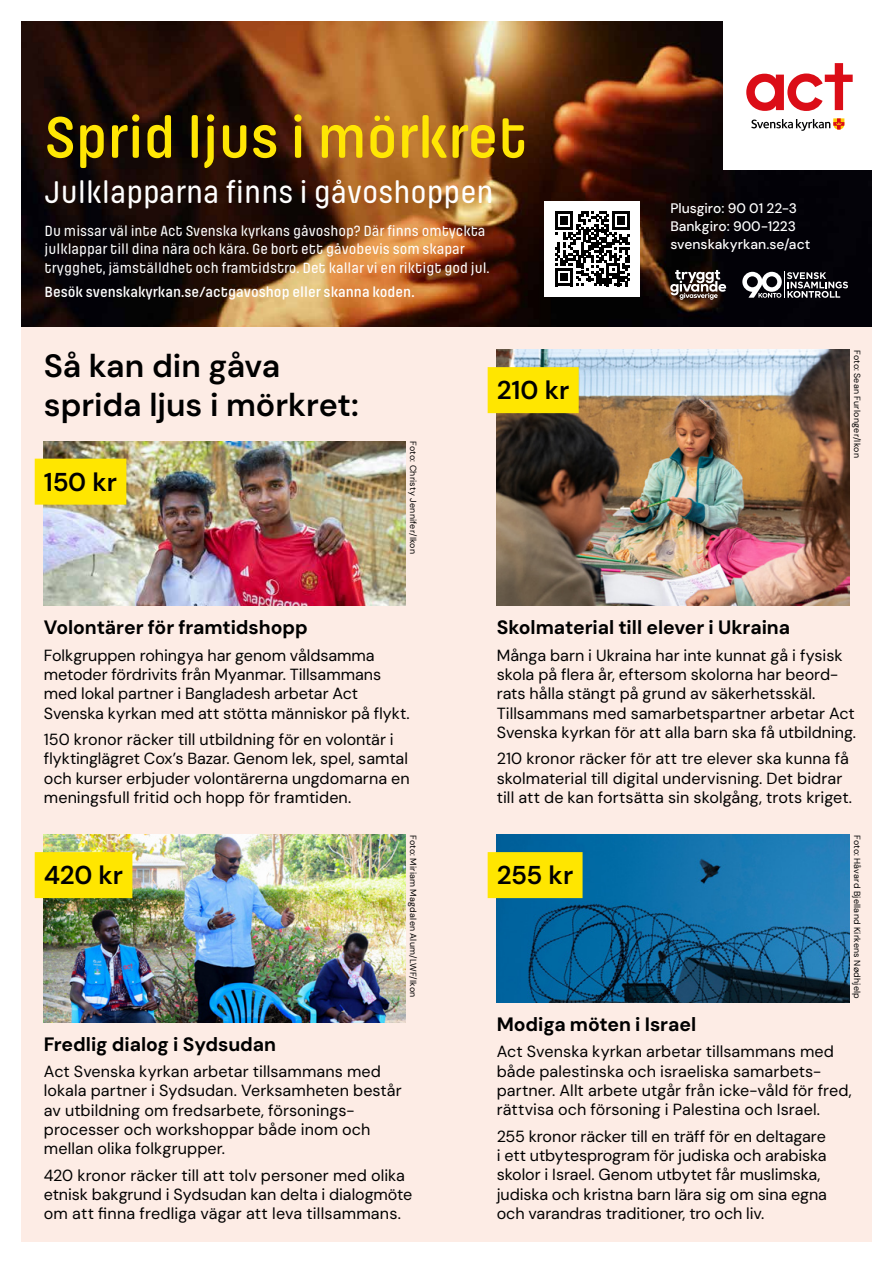
<style>
.page{position:relative;width:893px;height:1263px;background:#fff}
.page>*{position:absolute;margin:0;border:0;box-sizing:border-box;transform-origin:0 0}
.t1{font:600 61.2px "Pilcrow Soft";color:#ffe604}
.t2{font:500 32.7px "Pilcrow Soft";color:#fff}
.t3{font:600 32.25px/38.7px "DM Sans";color:#000}
.t4{font:600 25.8px "DM Sans";letter-spacing:-.005em;color:#000}
.t5{font:700 19.35px "DM Sans";letter-spacing:-.005em;color:#000}
.t6{font:16.2px/19.4px "DM Sans";color:#000}
.t7{font:500 15.3px/18.3px "Pilcrow Soft";color:#fff}
.t8{font:600 15.3px "Pilcrow Soft";color:#fff}
.t9{font:500 15px "DM Sans";letter-spacing:.005em;color:#fff}
.t10{font:500 13.8px/18px "DM Sans";color:#fff}
.t11{font:12px "DM Sans 9 pt";color:#000}
.t12{font:8.85px "DM Sans";letter-spacing:.03em;color:#000}
</style>
<div class="page">
<img style="left:21px;top:21px;width:851px;height:306px">
<div style="left:21px;top:327px;width:851px;height:915px;background:#fdece5"></div>
<img style="left:44px;top:441px;width:361px;height:165px">
<div style="left:35px;top:459px;width:91px;height:46px;background:#ffe600"></div>
<img style="left:497px;top:350px;width:352px;height:256px">
<div style="left:488px;top:367px;width:91px;height:46px;background:#ffe600"></div>
<img style="left:44px;top:835px;width:361px;height:187px">
<div style="left:35px;top:852px;width:97px;height:46px;background:#ffe600"></div>
<img style="left:497px;top:835px;width:352px;height:168px">
<div style="left:488px;top:852px;width:95px;height:46px;background:#ffe600"></div>
<div style="left:723px;top:21px;width:149px;height:149px;background:#fff"></div>
<svg style="left:746px;top:63px;width:107px;height:48px"></svg>
<svg style="left:751px;top:118px;width:93px;height:13px"></svg>
<div style="left:545px;top:201px;width:95px;height:96px;background:#fff"></div>
<svg style="left:555px;top:211px;width:75px;height:75px"></svg>
<svg style="left:742px;top:272px;width:106px;height:26px"></svg>
<svg style="left:670px;top:270px;width:56px;height:30px"></svg>
<h1 class="t1" style="left:45px;top:107px;width:484px">Sprid ljus i mörkret</h1>
<h2 class="t2" style="left:45px;top:176px;width:450px">Julklapparna finns i gåvoshoppen</h2>
<p class="t7" style="left:45px;top:222px;width:446px">Du missar väl inte Act Svenska kyrkans gåvoshop? Där finns omtyckta julklappar till dina nära och kära. Ge bort ett gåvobevis som skapar trygghet, jämställdhet och framtidstro. Det kallar vi en riktigt god jul.</p>
<p class="t8" style="left:45px;top:284px;width:371px">Besök svenskakyrkan.se/actgavoshop eller skanna koden.</p>
<h3 class="t3" style="left:44px;top:346px;width:316px">Så kan din gåva sprida ljus i mörkret:</h3>
<h3 class="t4" style="left:44px;top:465px;width:75px">150 kr</h3>
<p class="t12" style="left:419px;top:441px;width:114px;rotate:90deg">Foto: Christy Jennifer/Ikon</p>
<h3 class="t4" style="left:497px;top:374px;width:74px">210 kr</h3>
<p class="t10" style="left:670px;top:199px;width:141px">Plusgiro: 90 01 22-3<br>Bankgiro: 900-1223 svenskakyrkan.se/act</p>
<p class="t9" style="left:647px;top:208px;width:154px">svenskakyrkan.se/act</p>
<p class="t9" style="left:668px;top:208px;width:154px">svenskakyrkan.se/act</p>
<p class="t12" style="left:862px;top:350px;width:109px;rotate:90deg">Foto: Sean Furlonger/Ikon</p>
<p class="t5" style="left:44px;top:615px;width:265px">Volontärer för framtidshopp</p>
<p class="t6" style="left:44px;top:645px;width:367px">Folkgruppen rohingya har genom våldsamma metoder fördrivits från Myanmar. Tillsammans med lokal partner i Bangladesh arbetar Act Svenska kyrkan med att stötta människor på flykt.</p>
<p class="t6" style="left:44px;top:729px;width:367px">150 kronor räcker till utbildning för en volontär i flyktinglägret Cox’s Bazar. Genom lek, spel, samtal och kurser erbjuder volontärerna ungdomarna en meningsfull fritid och hopp för framtiden.</p>
<h3 class="t4" style="left:44px;top:859px;width:81px">420 kr</h3>
<p class="t12" style="left:419px;top:835px;width:164px;rotate:90deg">Foto: Miriam Magdalen Alum/LWF/Ikon</p>
<p class="t5" style="left:44px;top:1032px;width:234px">Fredlig dialog i Sydsudan</p>
<p class="t6" style="left:44px;top:1061px;width:359px">Act Svenska kyrkan arbetar tillsammans med lokala partner i Sydsudan. Verksamheten består av utbildning om fredsarbete, försonings&shy;processer och workshoppar både inom och mellan olika folkgrupper.</p>
<p class="t6" style="left:44px;top:1165px;width:370px">420 kronor räcker till att tolv personer med olika etnisk bakgrund i Sydsudan kan delta i dialogmöte om att finna fredliga vägar att leva tillsammans.</p>
<p class="t11" style="left:45px;top:1207px;width:139px">svenskakyrkan.se/savare</p>
<p class="t5" style="left:497px;top:615px;width:295px">Skolmaterial till elever i Ukraina</p>
<p class="t6" style="left:497px;top:645px;width:361px">Många barn i Ukraina har inte kunnat gå i fysisk skola på flera år, eftersom skolorna har beord&shy;rats hålla stängt på grund av säkerhetsskäl.<br>Tillsammans med samarbetspartner arbetar Act Svenska kyrkan för att alla barn ska få utbildning.</p>
<p class="t6" style="left:497px;top:749px;width:357px">210 kronor räcker för att tre elever ska kunna få skolmaterial till digital undervisning. Det bidrar till att de kan fortsätta sin skolgång, trots kriget.</p>
<h3 class="t4" style="left:497px;top:859px;width:78px">255 kr</h3>
<p class="t12" style="left:862px;top:835px;width:166px;rotate:90deg">Foto: Håvard Bjelland Kirkens Nødhjelp</p>
<p class="t5" style="left:497px;top:1012px;width:201px">Modiga möten i Israel</p>
<p class="t6" style="left:497px;top:1042px;width:356px">Act Svenska kyrkan arbetar tillsammans med både palestinska och israeliska samarbets&shy;partner. Allt arbete utgår från icke-våld för fred, rättvisa och försoning i Palestina och Israel.</p>
<p class="t6" style="left:497px;top:1126px;width:332px">255 kronor räcker till en träff för en deltagare i ett utbytesprogram för judiska och arabiska skolor i Israel. Genom utbytet får muslimska, judiska och kristna barn lära sig om sina egna och varandras traditioner, tro och liv.</p>
</div>
